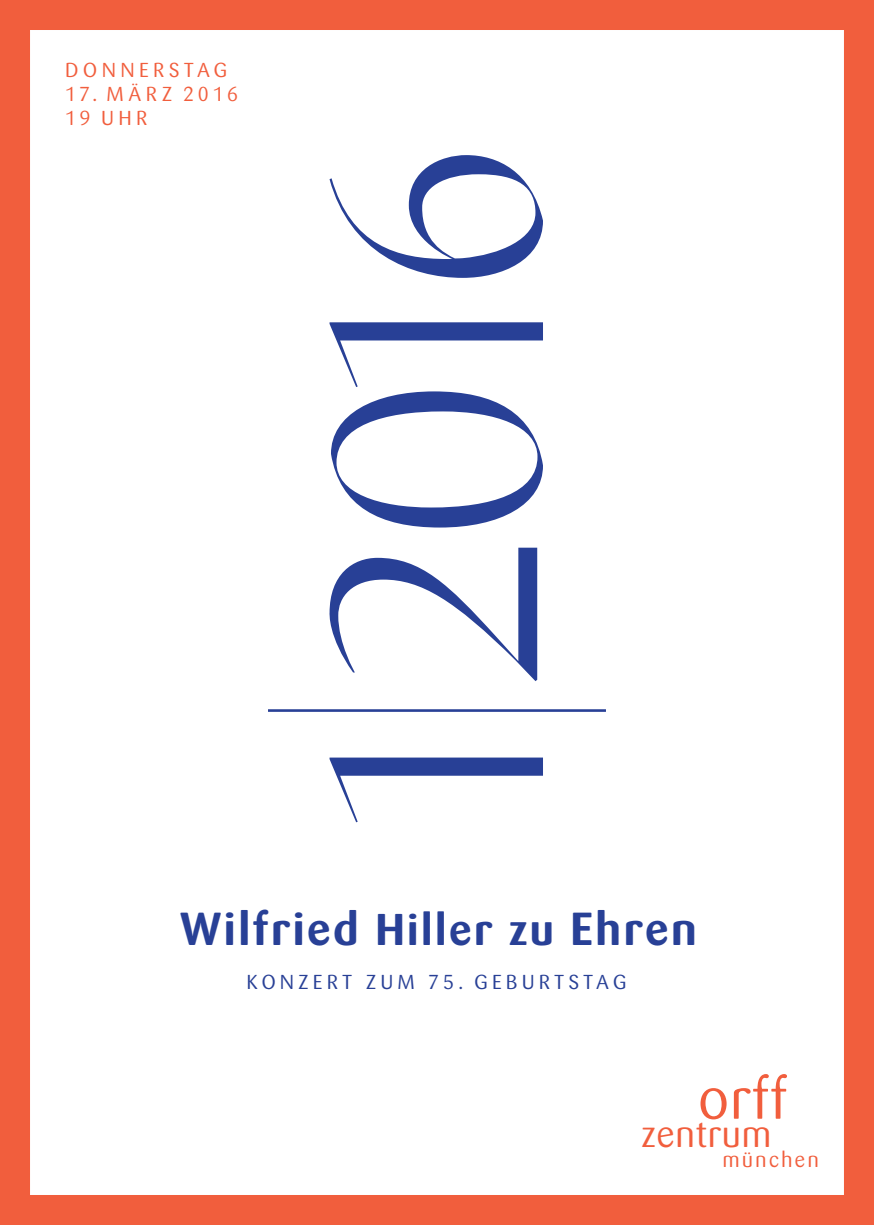
<style>
.page{position:relative;width:874px;height:1225px;background:#fff}
.page>*{position:absolute;margin:0;border:0;box-sizing:border-box;transform-origin:0 0}
.t1{font:57.8px "Sari";color:#f15e3d}
.t2{font:700 45.8px "Sari";letter-spacing:.04em;color:#284096}
.t3{font:37.2px "Sari";color:#f15e3d}
.t4{font:21.4px "Sari";color:#f15e3d}
.t5{font:20px/24px "Sari Regular Caps";letter-spacing:.205em;color:#f15e3d}
.t6{font:20px "Sari";letter-spacing:.2em;color:#284096}
.s1{font-size:44px}
.s2{font-family:"Sari Regular Caps"}
</style>
<div class="page">
<div style="left:0;top:0;width:873px;height:1225px;border:30px solid #f15e3d"></div>
<svg style="left:329px;top:322px;width:213px;height:205px"></svg>
<svg style="left:329px;top:547px;width:208px;height:134px"></svg>
<svg style="left:329px;top:757px;width:213px;height:65px"></svg>
<svg style="left:329px;top:155px;width:213px;height:123px"></svg>
<hr style="left:268px;top:709px;width:337px;height:3px;background:#284096">
<p class="t5" style="left:65px;top:59px;width:164px">DONNERSTAG</p>
<p class="t5" style="left:65px;top:83px;width:174px">17. MÄR Z 2016<br>19 UHR</p>
<h2 class="t2" style="left:180px;top:901px;width:518px">Wilfried <span class="s1">Hiller zu</span> Ehren</h2>
<p class="t6" style="left:246px;top:971px;width:378px">Konzert zum <span class="s2">75.</span> Geburtstag</p>
<h1 class="t1" style="left:697px;top:1065px;width:92px">orff</h1>
<h3 class="t3" style="left:641px;top:1112px;width:132px">zentrum</h3>
<p class="t4" style="left:722px;top:1147px;width:98px">münchen</p>
</div>
